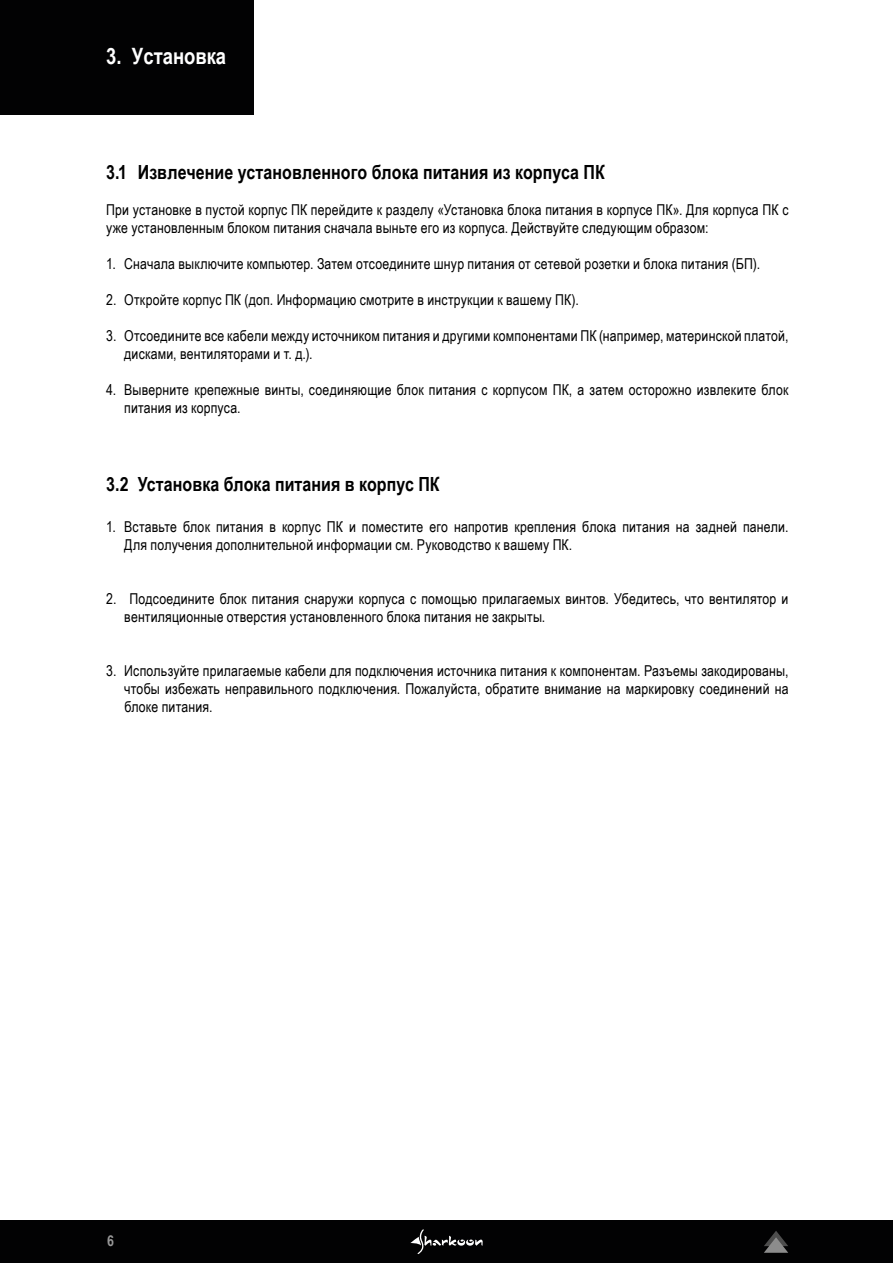
<style>
.page{position:relative;width:893px;height:1263px;background:#fff}
.page>*{position:absolute;margin:0;border:0;box-sizing:border-box;transform-origin:0 0}
.t1{font:700 22.5px "Arial Narrow";color:#fff}
.t2{font:700 19.5px "Arial Narrow";letter-spacing:.005em;color:#000}
.t3{font:15px/18px "Arial Narrow";letter-spacing:.01em;color:#000}
.t4{font:700 15px "Arial Narrow";color:#d9d9d9}
</style>
<div class="page">
<div style="left:0;top:1220px;width:893px;height:43px;background:#020203"></div>
<svg style="left:410px;top:1229px;width:73px;height:25px"></svg>
<svg style="left:764px;top:1231px;width:24px;height:22px"></svg>
<div style="left:0;top:0;width:254px;height:115px;background:#020203"></div>
<h1 class="t1" style="left:106px;top:39px;width:121px">3. Установка</h1>
<h2 class="t2" style="left:106px;top:158px;width:500px">3.1 Извлечение установленного блока питания из корпуса ПК</h2>
<p class="t3" style="left:106px;top:200px;width:684px">При установке в пустой корпус ПК перейдите к разделу «Установка блока питания в корпусе ПК». Для корпуса ПК с уже установленным блоком питания сначала выньте его из корпуса. Действуйте следующим образом:</p>
<p class="t3" style="left:106px;top:254px;width:655px">1. Сначала выключите компьютер. Затем отсоедините шнур питания от сетевой розетки и блока питания (БП).</p>
<p class="t3" style="left:106px;top:290px;width:474px">2. Откройте корпус ПК (доп. Информацию смотрите в инструкции к вашему ПК).</p>
<p class="t3" style="left:124px;top:326px;width:666px;text-indent:-18px">3. Отсоедините все кабели между источником питания и другими компонентами ПК (например, материнской платой, дисками, вентиляторами и т. д.).</p>
<p class="t3" style="left:124px;top:380px;width:666px;text-indent:-18px">4. Выверните крепежные винты, соединяющие блок питания с корпусом ПК, а затем осторожно извлеките блок питания из корпуса.</p>
<h2 class="t2" style="left:106px;top:469px;width:335px">3.2 Установка блока питания в корпус ПК</h2>
<p class="t3" style="left:124px;top:517px;width:666px;text-indent:-18px">1. Вставьте блок питания в корпус ПК и поместите его напротив крепления блока питания на задней панели.<br>Для получения дополнительной информации см. Руководство к вашему ПК.</p>
<p class="t3" style="left:124px;top:589px;width:666px;text-indent:-18px">2. Подсоедините блок питания снаружи корпуса с помощью прилагаемых винтов. Убедитесь, что вентилятор и вентиляционные отверстия установленного блока питания не закрыты.</p>
<p class="t3" style="left:124px;top:661px;width:666px;text-align:justify;text-indent:-18px">3. Используйте прилагаемые кабели для подключения источника питания к компонентам. Разъемы закодированы, чтобы избежать неправильного подключения. Пожалуйста, обратите внимание на маркировку соединений на блоке питания.</p>
<p class="t4" style="left:107px;top:1229px;width:8px">6</p>
</div>
